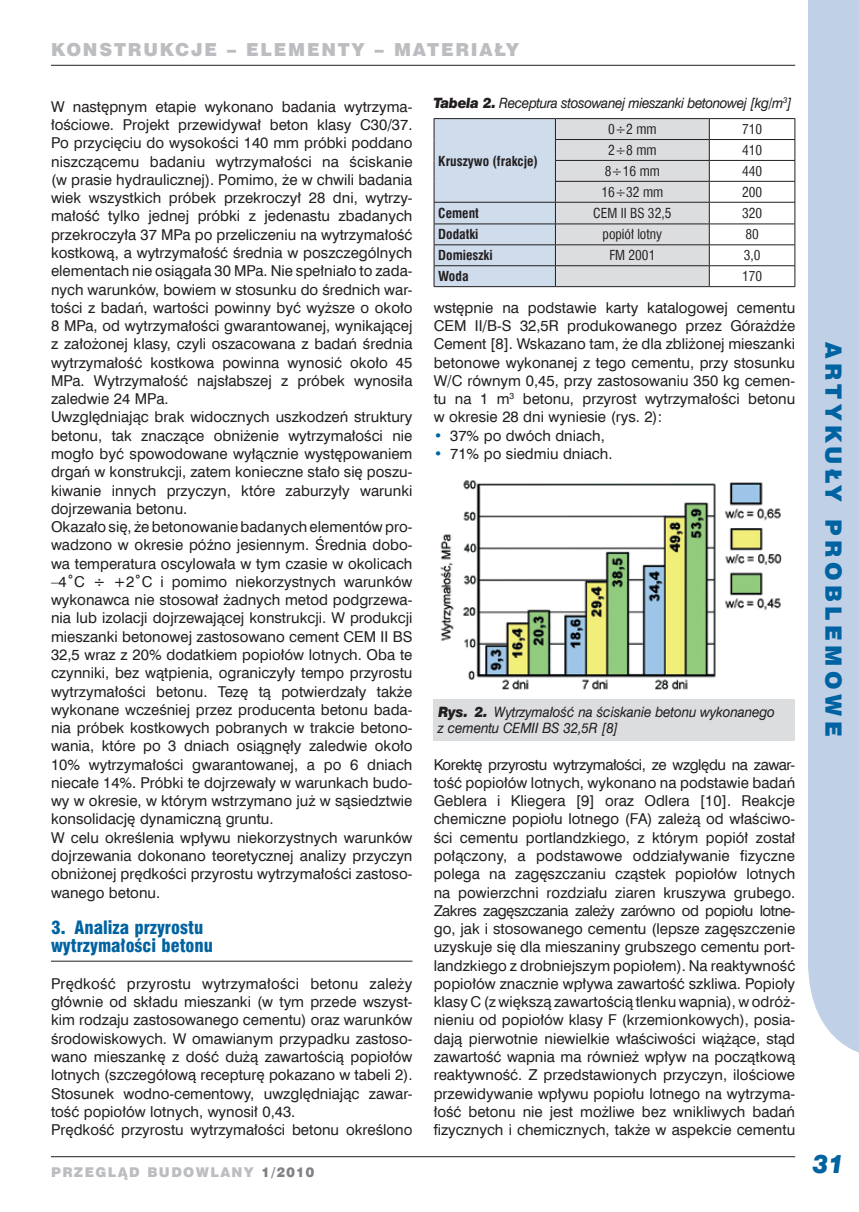
<style>
.page{position:relative;width:859px;height:1212px;background:#fff}
.page>*{position:absolute;margin:0;border:0;box-sizing:border-box;transform-origin:0 0}
.t1{font:italic 25.5px "Swis 721 Blk EU";color:#0063a1;scale:.95 1}
.t2{font:22.5px "Swis 721 Blk EU";color:#0063a1}
.t3{font:18px/18.3px "Swis 721 Blk Cn EU";color:#0063a1}
.t4{font:18px "Swis 721 Blk EU";letter-spacing:.1em;color:#bcbdc0}
.t5{font:15px/18.3px "Swis 721 EU Normal";color:#231f20;text-align:justify}
.t6{font:14.25px/16.5px "Swis 721 EU Italic";letter-spacing:-.01em;color:#231f20;scale:.95 1}
.t7{font:14.25px "Swis 721 EU Italic";letter-spacing:-.03em;color:#231f20;scale:.95 1}
.t8{font:13.5px "Swis 721 Cn EU";color:#231f20}
.t9{font:700 13.5px "Swis 721 Cn EU";color:#231f20}
.t10{font:13.5px "Swis 721 Blk EU";letter-spacing:.1em;color:#bcbdc0}
.s1{color:#808285}
.s2{font-family:"Swis 721 Blk EU";font-style:italic}
.s3{color:#0063a1}
</style>
<div class="page">
<hr style="left:51px;top:1156px;width:744px;height:1px;background:#231f20">
<hr style="left:51px;top:65px;width:744px;height:1px;background:#231f20">
<div style="left:808px;top:0;width:51px;height:1053px;background:#c0d1e7"></div>
<hr style="left:51px;top:961px;width:361px;height:1px;background:#231f20">
<hr style="left:434px;top:118px;width:121px;height:1px;background:#231f20">
<hr style="left:555px;top:118px;width:154px;height:1px;background:#231f20">
<hr style="left:709px;top:118px;width:86px;height:1px;background:#231f20">
<hr style="left:709px;top:139px;width:86px;height:1px;background:#231f20">
<hr style="left:709px;top:160px;width:86px;height:1px;background:#231f20">
<hr style="left:709px;top:181px;width:86px;height:1px;background:#231f20">
<hr style="left:709px;top:202px;width:86px;height:1px;background:#231f20">
<hr style="left:709px;top:224px;width:86px;height:1px;background:#231f20">
<hr style="left:709px;top:244px;width:86px;height:1px;background:#231f20">
<hr style="left:709px;top:265px;width:86px;height:1px;background:#231f20">
<svg style="left:434px;top:119px;width:276px;height:167px"></svg>
<svg style="left:795px;top:119px;width:1px;height:167px"></svg>
<hr style="left:434px;top:286px;width:121px;height:1px;background:#231f20">
<hr style="left:555px;top:286px;width:154px;height:1px;background:#231f20">
<hr style="left:709px;top:286px;width:86px;height:1px;background:#231f20">
<div style="left:434px;top:698px;width:361px;height:43px;background:#dcdddf"></div>
<img style="left:440px;top:480px;width:342px;height:210px">
<p class="t4" style="left:51px;top:38px;width:469px">KONSTRUKCJE – ELEMENTY – MATERIAŁY</p>
<p class="t5" style="left:51px;top:98px;width:363px;text-align:left">W następnym etapie wykonano badania wytrzyma&shy;łościowe. Projekt przewidywał beton klasy C30/37.<br>Po przycięciu do wysokości 140 mm próbki poddano niszczącemu badaniu wytrzymałości na ściskanie (w prasie hydraulicznej). Pomimo, że w chwili badania wiek wszystkich próbek przekroczył 28 dni, wytrzy&shy;małość tylko jednej próbki z jedenastu zbadanych przekroczyła 37 MPa po przeliczeniu na wytrzymałość kostkową, a wytrzymałość średnia w poszczególnych elementach nie osiągała 30 MPa. Nie spełniało to zada&shy;nych warunków, bowiem w stosunku do średnich war&shy;tości z badań, wartości powinny być wyższe o około 8 MPa, od wytrzymałości gwarantowanej, wynikającej z założonej klasy, czyli oszacowana z badań średnia wytrzymałość kostkowa powinna wynosić około 45<br>MPa. Wytrzymałość najsłabszej z próbek wynosiła zaledwie 24 MPa.<br>Uwzględniając brak widocznych uszkodzeń struktury betonu, tak znaczące obniżenie wytrzymałości nie mogło być spowodowane wyłącznie występowaniem drgań w konstrukcji, zatem konieczne stało się poszu&shy;kiwanie innych przyczyn, które zaburzyły warunki dojrzewania betonu.<br>Okazało się, że betonowanie badanych elementów pro&shy;wadzono w okresie późno jesiennym. Średnia dobo&shy;wa temperatura oscylowała w tym czasie w okolicach –4˚C ÷ +2˚C i pomimo niekorzystnych warunków wykonawca nie stosował żadnych metod podgrzewa&shy;nia lub izolacji dojrzewającej konstrukcji. W produkcji mieszanki betonowej zastosowano cement CEM II BS 32,5 wraz z 20% dodatkiem popiołów lotnych. Oba te czynniki, bez wątpienia, ograniczyły tempo przyrostu wytrzymałości betonu. Tezę tą potwierdzały także wykonane wcześniej przez producenta betonu bada&shy;nia próbek kostkowych pobranych w trakcie betono&shy;wania, które po 3 dniach osiągnęły zaledwie około 10% wytrzymałości gwarantowanej, a po 6 dniach niecałe 14%. Próbki te dojrzewały w warunkach budo&shy;wy w okresie, w którym wstrzymano już w sąsiedztwie konsolidację dynamiczną gruntu.<br>W celu określenia wpływu niekorzystnych warunków dojrzewania dokonano teoretycznej analizy przyczyn obniżonej prędkości przyrostu wytrzymałości zastoso&shy;wanego betonu.</p>
<p class="t3" style="left:51px;top:919px;width:164px">3. Analiza przyrostu wytrzymałości betonu</p>
<p class="t5" style="left:51px;top:975px;width:363px;text-align:left">Prędkość przyrostu wytrzymałości betonu zależy głównie od składu mieszanki (w tym przede wszyst&shy;kim rodzaju zastosowanego cementu) oraz warunków środowiskowych. W omawianym przypadku zastoso&shy;wano mieszankę z dość dużą zawartością popiołów lotnych (szczegółową recepturę pokazano w tabeli 2).<br>Stosunek wodno-cementowy, uwzględniając zawar&shy;tość popiołów lotnych, wynosił 0,43.<br>Prędkość przyrostu wytrzymałości betonu określono</p>
<p class="t10" style="left:51px;top:1163px;width:265px">PRZEGLĄD BUDOWLANY <span class="s1">1/2010</span></p>
<p class="t7" style="left:434px;top:94px;width:379px"><span class="s2">Tabela 2.</span> Receptura stosowanej mieszanki betonowej [kg/m<sup>3</sup>]</p>
<p class="t9" style="left:438px;top:152px;width:101px">Kruszywo (frakcje)</p>
<p class="t8" style="left:608px;top:120px;width:50px">0÷2 mm</p>
<p class="t8" style="left:742px;top:120px;width:22px">710</p>
<p class="t8" style="left:608px;top:141px;width:50px">2÷8 mm</p>
<p class="t8" style="left:742px;top:141px;width:22px">410</p>
<p class="t8" style="left:605px;top:162px;width:56px">8÷16 mm</p>
<p class="t8" style="left:742px;top:162px;width:22px">440</p>
<p class="t8" style="left:601px;top:183px;width:63px">16÷32 mm</p>
<p class="t8" style="left:742px;top:183px;width:22px">200</p>
<p class="t9" style="left:438px;top:205px;width:42px">Cement</p>
<p class="t8" style="left:593px;top:204px;width:80px">CEM II BS 32,5</p>
<p class="t8" style="left:742px;top:204px;width:22px">320</p>
<p class="t9" style="left:438px;top:226px;width:42px">Dodatki</p>
<p class="t8" style="left:603px;top:226px;width:61px">popiół lotny</p>
<p class="t8" style="left:745px;top:226px;width:15px">80</p>
<p class="t9" style="left:438px;top:247px;width:56px">Domieszki</p>
<p class="t8" style="left:609px;top:247px;width:48px">FM 2001</p>
<p class="t8" style="left:744px;top:247px;width:18px">3,0</p>
<p class="t9" style="left:438px;top:268px;width:32px">Woda</p>
<p class="t8" style="left:742px;top:267px;width:22px">170</p>
<p class="t5" style="left:434px;top:299px;width:363px">wstępnie na podstawie karty katalogowej cementu CEM II/B-S 32,5R produkowanego przez Górażdże Cement [8]. Wskazano tam, że dla zbliżonej mieszanki betonowe wykonanej z tego cementu, przy stosunku W/C równym 0,45, przy zastosowaniu 350 kg cemen&shy;tu na 1 m<sup>3</sup> betonu, przyrost wytrzymałości betonu w okresie 28 dni wyniesie (rys. 2):</p>
<p class="t5" style="left:434px;top:427px;width:173px"><span class="s3">•</span> 37% po dwóch dniach,</p>
<p class="t5" style="left:434px;top:445px;width:180px"><span class="s3">•</span> 71% po siedmiu dniach.</p>
<p class="t6" style="left:438px;top:704px;width:356px"><span class="s2">Rys. 2.</span> Wytrzymałość na ściskanie betonu wykonanego z cementu CEMII BS 32,5R [8]</p>
<p class="t5" style="left:434px;top:756px;width:363px">Korektę przyrostu wytrzymałości, ze względu na zawar&shy;tość popiołów lotnych, wykonano na podstawie badań Geblera i Kliegera [9] oraz Odlera [10]. Reakcje chemiczne popiołu lotnego (FA) zależą od właściwo&shy;ści cementu portlandzkiego, z którym popiół został połączony, a podstawowe oddziaływanie fizyczne polega na zagęszczaniu cząstek popiołów lotnych na powierzchni rozdziału ziaren kruszywa grubego.<br>Zakres zagęszczania zależy zarówno od popiołu lotne&shy;go, jak i stosowanego cementu (lepsze zagęszczenie uzyskuje się dla mieszaniny grubszego cementu port&shy;landzkiego z drobniejszym popiołem). Na reaktywność popiołów znacznie wpływa zawartość szkliwa. Popioły klasy C (z większą zawartością tlenku wapnia), w odróż&shy;nieniu od popiołów klasy F (krzemionkowych), posia&shy;dają pierwotnie niewielkie właściwości wiążące, stąd zawartość wapnia ma również wpływ na początkową reaktywność. Z przedstawionych przyczyn, ilościowe przewidywanie wpływu popiołu lotnego na wytrzyma&shy;łość betonu nie jest możliwe bez wnikliwych badań fizycznych i chemicznych, także w aspekcie cementu</p>
<h2 class="t2" style="left:848px;top:342px;width:395px;rotate:90deg">ARTYKUŁY PROBLEMOWE</h2>
<h1 class="t1" style="left:812px;top:1147px;width:35px">31</h1>
</div>
